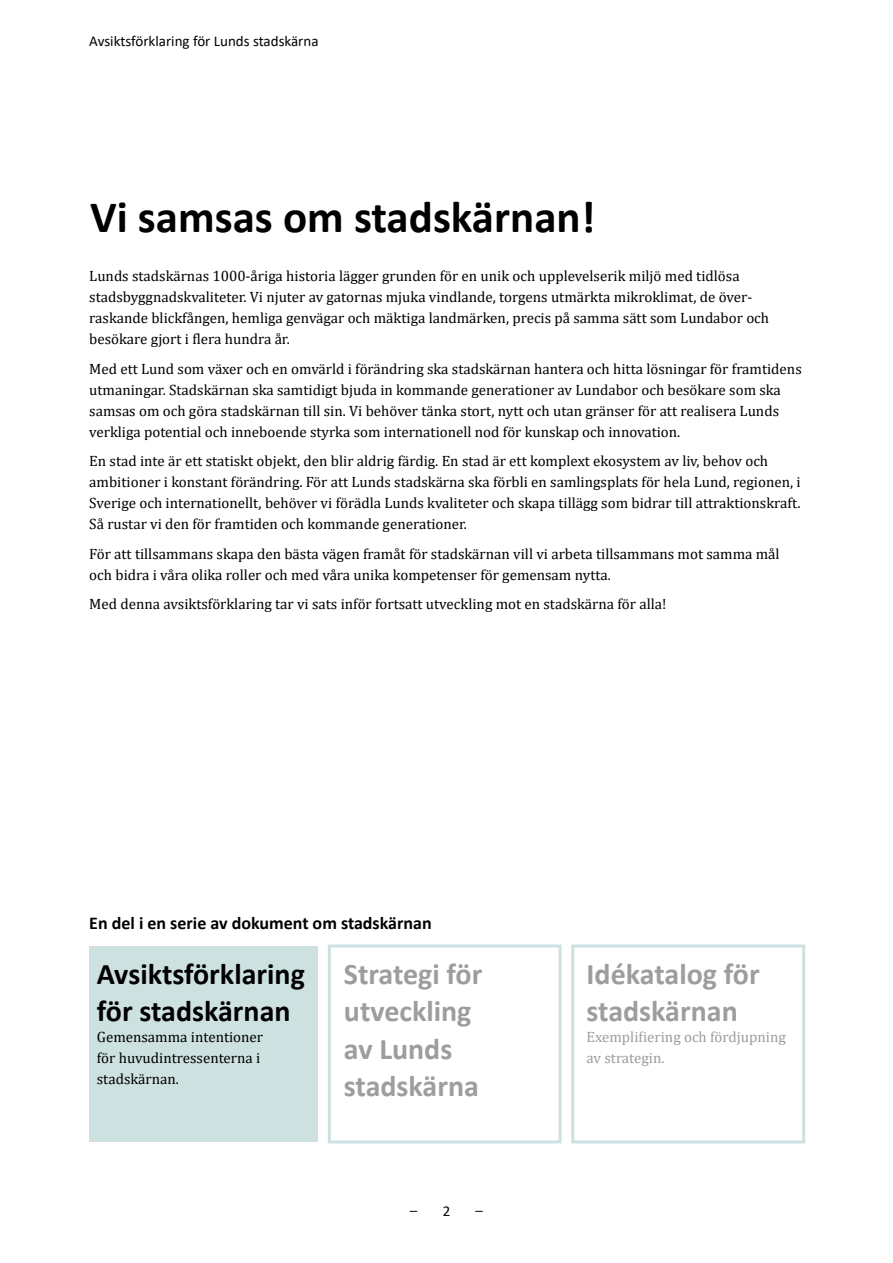
<style>
.page{position:relative;width:893px;height:1263px;background:#fff}
.page>*{position:absolute;margin:0;border:0;box-sizing:border-box;transform-origin:0 0}
.Mellanrubrik_1{font:700 45px "Calibri";color:#000}
.Calibri_20_svart{font:700 30px/37.5px "Calibri";color:#9d9d9c}
.Calibri_20_svart-2{font:700 30px/37.5px "Calibri";color:#000}
.Brödtext_betonad{font:700 18px "Calibri";color:#000}
.Brödtext{font:15px/21px "Cambria";color:#000}
.Brödtext-2{font:15px/21px "Cambria";color:#9d9d9c}
.t1{font:15px "Calibri";color:#000}
</style>
<div class="page">
<div style="left:89px;top:946px;width:228px;height:196px;background:#cde1e1"></div>
<div style="left:328px;top:944px;width:234px;height:199px;border:3px solid #cde1e1"></div>
<div style="left:571px;top:944px;width:234px;height:199px;border:3px solid #cde1e1"></div>
<p class="t1" style="left:89px;top:31px;width:231px">Avsiktsförklaring för Lunds stadskärna</p>
<h1 class="Mellanrubrik_1" style="left:90px;top:186px;width:507px">Vi samsas om stadskärnan!</h1>
<p class="Brödtext" style="left:89px;top:266px;width:681px">Lunds stadskärnas 1000-åriga historia lägger grunden för en unik och upplevelserik miljö med tidlösa stadsbyggnadskvaliteter. Vi njuter av gatornas mjuka vindlande, torgens utmärkta mikroklimat, de över&shy;raskande blickfången, hemliga genvägar och mäktiga landmärken, precis på samma sätt som Lundabor och besökare gjort i flera hundra år.</p>
<p class="Brödtext" style="left:89px;top:358px;width:714px">Med ett Lund som växer och en omvärld i förändring ska stadskärnan hantera och hitta lösningar för framtidens utmaningar. Stadskärnan ska samtidigt bjuda in kommande generationer av Lundabor och besökare som ska samsas om och göra stadskärnan till sin. Vi behöver tänka stort, nytt och utan gränser för att realisera Lunds verkliga potential och inneboende styrka som internationell nod för kunskap och innovation.</p>
<p class="Brödtext" style="left:89px;top:451px;width:713px">En stad inte är ett statiskt objekt, den blir aldrig färdig. En stad är ett komplext ekosystem av liv, behov och ambitioner i konstant förändring. För att Lunds stadskärna ska förbli en samlingsplats för hela Lund, regionen, i Sverige och internationellt, behöver vi förädla Lunds kvaliteter och skapa tillägg som bidrar till attraktionskraft.<br>Så rustar vi den för framtiden och kommande generationer.</p>
<p class="Brödtext" style="left:89px;top:543px;width:692px">För att tillsammans skapa den bästa vägen framåt för stadskärnan vill vi arbeta tillsammans mot samma mål och bidra i våra olika roller och med våra unika kompetenser för gemensam nytta.</p>
<p class="Brödtext" style="left:89px;top:594px;width:579px">Med denna avsiktsförklaring tar vi sats inför fortsatt utveckling mot en stadskärna för alla!</p>
<p class="Brödtext_betonad" style="left:89px;top:910px;width:344px">En del i en serie av dokument om stadskärnan</p>
<p class="Calibri_20_svart-2" style="left:97px;top:955px;width:210px">Avsiktsförklaring för stadskärnan</p>
<p class="Brödtext" style="left:97px;top:1027px;width:168px">Gemensamma intentioner för huvudintressenterna i stadskärnan.</p>
<p class="Calibri_20_svart" style="left:344px;top:955px;width:140px">Strategi för utveckling av Lunds stadskärna</p>
<p class="t1" style="left:443px;top:1201px;width:9px">2</p>
<p class="t1" style="left:410px;top:1194px;width:9px">_</p>
<p class="t1" style="left:476px;top:1194px;width:9px">_</p>
<p class="Calibri_20_svart" style="left:587px;top:955px;width:175px">Idékatalog för stadskärnan</p>
<p class="Brödtext-2" style="left:587px;top:1027px;width:201px">Exemplifiering och fördjupning av strategin.</p>
</div>
